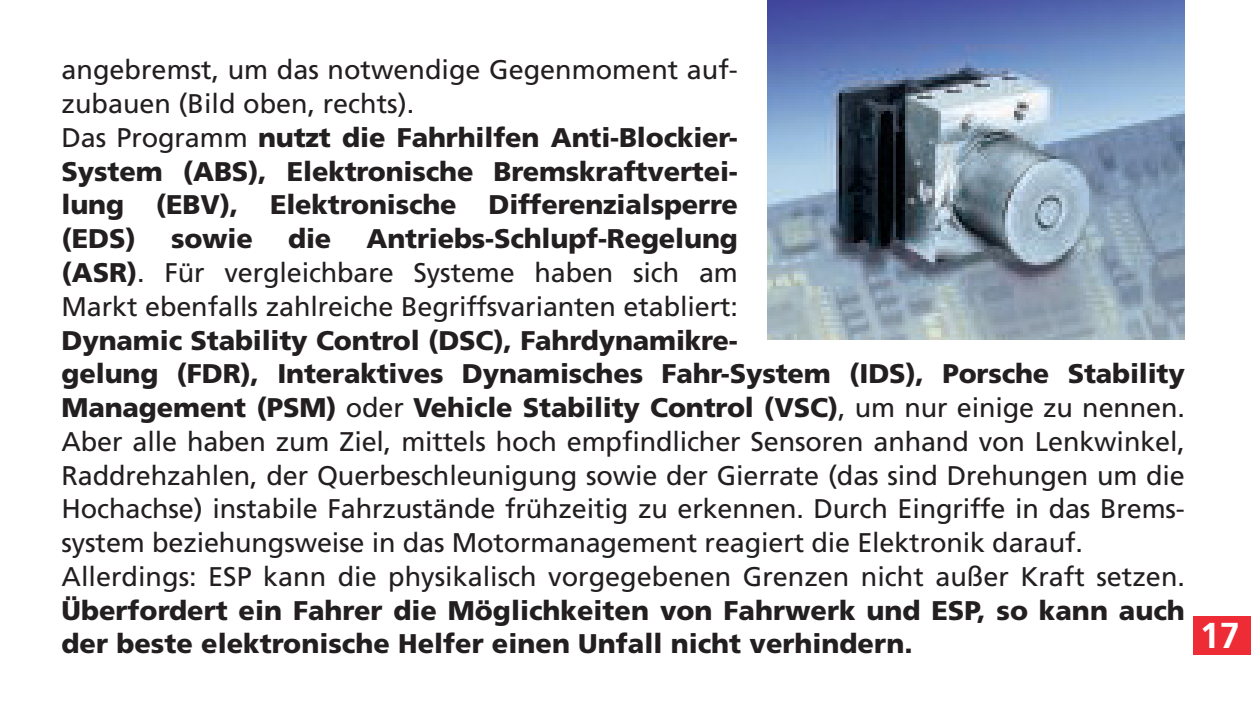
<style>
.page{position:relative;width:1251px;height:723px;background:#fff}
.page>*{position:absolute;margin:0;border:0;box-sizing:border-box;transform-origin:0 0}
.t1{font:700 36px "Frutiger";color:#fff}
.t2{font:27px/33.6px "Frutiger";letter-spacing:-.005em;color:#231f20}
.t3{font:900 27px/33.6px "Frutiger";letter-spacing:-.005em;color:#231f20}
.s1{font-weight:400}
.s2{font-weight:900}
</style>
<div class="page">
<div style="left:1193px;top:616px;width:57px;height:38px;background:#ee2c36"></div>
<img style="left:767px;top:0;width:417px;height:340px">
<p class="t3" style="left:62px;top:55px;width:677px"><span class="s1">angebremst, um das notwendige Gegenmoment auf&shy;zubauen (Bild oben, rechts).<br>Das Programm</span> nutzt die Fahrhilfen Anti-Blockier-System (ABS), Elektronische Bremskraftvertei&shy;lung (EBV), Elektronische Differenzialsperre (EDS)</p>
<p class="t2" style="left:62px;top:224px;width:1124px;text-indent:305px"><span class="s2">Antriebs-Schlupf-Regelung<br>(ASR)</span>. Für vergleichbare Systeme haben sich am<br>Markt ebenfalls zahlreiche Begriffsvarianten etabliert:<br><span class="s2">Dynamic Stability Control (DSC), Fahrdynamikre-<br>gelung (FDR), Interaktives Dynamisches Fahr-System (IDS), Porsche Stability Management (PSM)</span> oder <span class="s2">Vehicle Stability Control (VSC)</span>, um nur einige zu nennen.<br>Aber alle haben zum Ziel, mittels hoch empfindlicher Sensoren anhand von Lenkwinkel, Raddrehzahlen, der Querbeschleunigung sowie der Gierrate (das sind Drehungen um die Hochachse) instabile Fahrzustände frühzeitig zu erkennen. Durch Eingriffe in das Brems&shy;system beziehungsweise in das Motormanagement reagiert die Elektronik darauf.<br>Allerdings: ESP kann die physikalisch vorgegebenen Grenzen nicht außer Kraft setzen.<br><span class="s2">Überfordert ein Fahrer die Möglichkeiten von Fahrwerk und ESP, so kann auch der beste elektronische Helfer einen Unfall nicht verhindern.</span></p>
<p class="t3" style="left:171px;top:224px;width:83px">sowie</p>
<p class="t3" style="left:288px;top:224px;width:45px">die</p>
<p class="t1" style="left:1199px;top:621px;width:42px">17</p>
</div>
